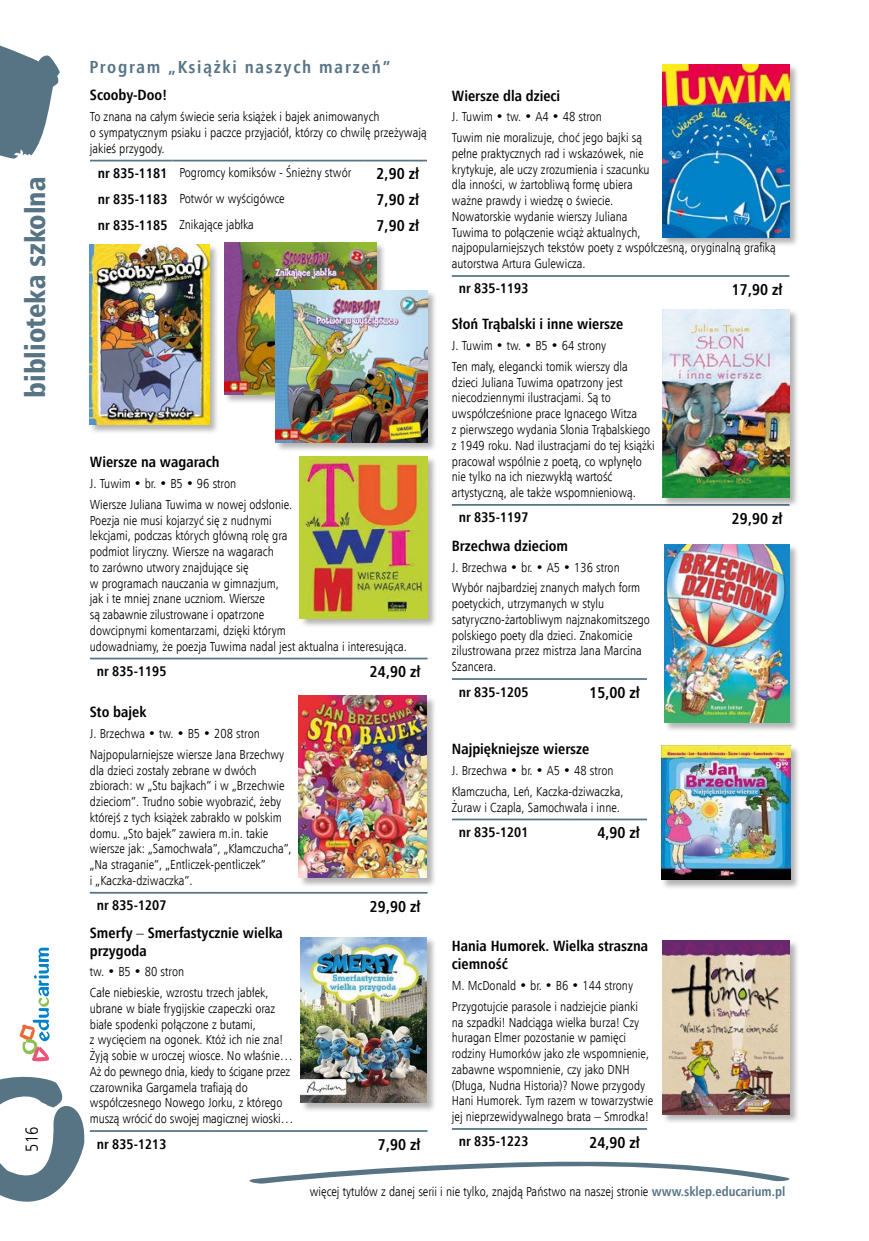
<style>
.page{position:relative;width:869px;height:1241px;background:#fff}
.page>*{position:absolute;margin:0;border:0;box-sizing:border-box;transform-origin:0 0}
.t1{font:28px "Humnst 777 Blk Cn EU";color:#577485}
.t2{font:700 17.5px "Humnst 777 Cn EU";letter-spacing:.1em;color:#577485}
.t3{font:17.5px "Humnst 777 Lt Cn EU";color:#000}
.t4{font:700 15.75px "Humnst 777 Cn EU";color:#000}
.t5{font:700 14.88px/17.8px "Humnst 777 Cn EU";color:#000}
.t6{font:700 14px "Humnst 777 Cn EU";color:#000}
.t7{font:13.12px/15.8px "Humnst 777 Lt Cn EU";color:#000}
.s1{font-family:"Humnst 777 Cn EU";font-weight:700;font-size:14px}
.s2{font-family:"Humnst 777 Lt Cn EU";font-weight:400}
.s3{font-family:"Humnst 777 Cn EU";font-weight:700;color:#577485}
</style>
<div class="page">
<svg style="left:0;top:45px;width:60px;height:114px"></svg>
<svg style="left:0;top:947px;width:85px;height:255px"></svg>
<svg style="left:249px;top:1161px;width:541px;height:23px"></svg>
<hr style="left:90px;top:160px;width:82px;height:1px;background:#577485">
<hr style="left:172px;top:160px;width:192px;height:1px;background:#577485">
<hr style="left:364px;top:160px;width:63px;height:1px;background:#577485">
<hr style="left:451px;top:275px;width:119px;height:2px;background:#577485">
<hr style="left:570px;top:275px;width:219px;height:2px;background:#577485">
<hr style="left:90px;top:657px;width:119px;height:2px;background:#577485">
<hr style="left:209px;top:657px;width:218px;height:2px;background:#577485">
<hr style="left:451px;top:504px;width:119px;height:1px;background:#577485">
<hr style="left:570px;top:504px;width:219px;height:1px;background:#577485">
<hr style="left:451px;top:818px;width:119px;height:2px;background:#577485">
<hr style="left:570px;top:818px;width:76px;height:2px;background:#577485">
<hr style="left:451px;top:678px;width:119px;height:1px;background:#577485">
<hr style="left:570px;top:678px;width:76px;height:1px;background:#577485">
<hr style="left:451px;top:1127px;width:119px;height:2px;background:#577485">
<hr style="left:570px;top:1127px;width:76px;height:2px;background:#577485">
<hr style="left:90px;top:891px;width:119px;height:2px;background:#577485">
<hr style="left:209px;top:891px;width:218px;height:2px;background:#577485">
<hr style="left:90px;top:1129px;width:119px;height:2px;background:#577485">
<hr style="left:209px;top:1129px;width:218px;height:2px;background:#577485">
<div style="left:661px;top:64px;width:138px;height:183px;background:#000;opacity:.3"></div>
<img style="left:662px;top:64px;width:127px;height:173px">
<div style="left:661px;top:309px;width:138px;height:199px;background:#000;opacity:.3"></div>
<img style="left:662px;top:309px;width:127px;height:189px">
<div style="left:299px;top:455px;width:138px;height:173px;background:#000;opacity:.3"></div>
<img style="left:299px;top:456px;width:128px;height:162px">
<div style="left:660px;top:744px;width:140px;height:145px;background:#000;opacity:.3"></div>
<img style="left:661px;top:745px;width:129px;height:134px">
<div style="left:663px;top:543px;width:136px;height:189px;background:#000;opacity:.3"></div>
<img style="left:664px;top:544px;width:125px;height:178px">
<div style="left:661px;top:939px;width:138px;height:185px;background:#000;opacity:.3"></div>
<img style="left:662px;top:940px;width:126px;height:173px">
<div style="left:298px;top:695px;width:139px;height:192px;background:#000;opacity:.3"></div>
<img style="left:299px;top:695px;width:128px;height:182px">
<div style="left:300px;top:936px;width:137px;height:177px;background:#000;opacity:.3"></div>
<img style="left:301px;top:936px;width:126px;height:166px">
<div style="left:89px;top:243px;width:130px;height:192px;background:#000;opacity:.3"></div>
<img style="left:89px;top:244px;width:120px;height:181px">
<div style="left:224px;top:242px;width:162px;height:162px;background:#000;opacity:.3"></div>
<img style="left:224px;top:242px;width:152px;height:152px">
<div style="left:275px;top:290px;width:161px;height:162px;background:#000;opacity:.3"></div>
<img style="left:275px;top:290px;width:152px;height:152px">
<h1 class="t1" style="left:17px;top:398px;width:223px;rotate:-90deg">biblioteka szkolna</h1>
<h2 class="t3" style="left:21px;top:1151px;width:27px;rotate:-90deg">516</h2>
<h2 class="t2" style="left:89px;top:56px;width:302px">Program „Książki naszych marzeń”</h2>
<p class="t5" style="left:90px;top:86px;width:78px">Scooby-Doo!</p>
<p class="t7" style="left:90px;top:109px;width:338px">To znana na całym świecie seria książek i bajek animowanych<br>o sympatycznym psiaku i paczce przyjaciół, którzy co chwilę przeżywają jakieś przygody.</p>
<p class="t7" style="left:98px;top:165px;width:255px"><span class="s1">nr 835-1181</span> Pogromcy komiksów - Śnieżny stwór</p>
<p class="t4" style="left:376px;top:164px;width:44px">2,90 zł</p>
<p class="t7" style="left:98px;top:191px;width:188px"><span class="s1">nr 835-1183</span> Potwór w wyścigówce</p>
<p class="t4" style="left:376px;top:190px;width:44px">7,90 zł</p>
<p class="t7" style="left:98px;top:216px;width:158px"><span class="s1">nr 835-1185</span> Znikające jabłka</p>
<p class="t4" style="left:376px;top:215px;width:44px">7,90 zł</p>
<p class="t5" style="left:90px;top:453px;width:131px">Wiersze na wagarach</p>
<p class="t7" style="left:90px;top:473px;width:204px;line-height:20.7px">J. Tuwim • br. • B5 • 96 stron<br>Wiersze Juliana Tuwima w nowej odsłonie.</p>
<p class="t7" style="left:90px;top:512px;width:318px">Poezja nie musi kojarzyć się z nudnymi<br>lekcjami, podczas których główną rolę gra<br>podmiot liryczny. Wiersze na wagarach<br>to zarówno utwory znajdujące się<br>w programach nauczania w gimnazjum,<br>jak i te mniej znane uczniom. Wiersze<br>są zabawnie zilustrowane i opatrzone<br>dowcipnymi komentarzami, dzięki którym<br>udowadniamy, że poezja Tuwima nadal jest aktualna i interesująca.</p>
<p class="t6" style="left:97px;top:662px;width:71px">nr 835-1195</p>
<p class="t4" style="left:370px;top:661px;width:52px">24,90 zł</p>
<p class="t5" style="left:90px;top:703px;width:58px">Sto bajek</p>
<p class="t7" style="left:90px;top:723px;width:196px;line-height:20.7px">J. Brzechwa • tw. • B5 • 208 stron<br>Najpopularniejsze wiersze Jana Brzechwy</p>
<p class="t7" style="left:90px;top:762px;width:203px">dla dzieci zostały zebrane w dwóch zbiorach: w „Stu bajkach” i w „Brzechwie dzieciom”. Trudno sobie wyobrazić, żeby którejś z tych książek zabrakło w polskim domu. „Sto bajek” zawiera m.in. takie wiersze jak: „Samochwała”, „Kłamczucha”, „Na straganie”, „Entliczek-pentliczek”<br>i „Kaczka-dziwaczka”.</p>
<p class="t6" style="left:97px;top:896px;width:71px">nr 835-1207</p>
<p class="t4" style="left:370px;top:896px;width:52px">29,90 zł</p>
<p class="t5" style="left:90px;top:923px;width:194px">Smerfy <span class="s2">–</span> Smerfastycznie wielka przygoda</p>
<p class="t7" style="left:90px;top:961px;width:180px;line-height:20.7px">tw. • B5 • 80 stron<br>Całe niebieskie, wzrostu trzech jabłek,</p>
<p class="t7" style="left:90px;top:1000px;width:205px">ubrane w białe frygijskie czapeczki oraz białe spodenki połączone z butami,<br>z wycięciem na ogonek. Któż ich nie zna!<br>Żyją sobie w uroczej wiosce. No właśnie… Aż do pewnego dnia, kiedy to ścigane przez czarownika Gargamela trafiają do współczesnego Nowego Jorku, z którego muszą wrócić do swojej magicznej wioski…</p>
<p class="t6" style="left:97px;top:1134px;width:71px">nr 835-1213</p>
<p class="t4" style="left:378px;top:1134px;width:44px">7,90 zł</p>
<p class="t5" style="left:451px;top:86px;width:110px">Wiersze dla dzieci</p>
<p class="t7" style="left:451px;top:106px;width:192px;line-height:20.7px">J. Tuwim • tw. • A4 • 48 stron<br>Tuwim nie moralizuje, choć jego bajki są</p>
<p class="t7" style="left:451px;top:145px;width:325px">pełne praktycznych rad i wskazówek, nie<br>krytykuje, ale uczy zrozumienia i szacunku<br>dla inności, w żartobliwą formę ubiera<br>ważne prawdy i wiedzę o świecie.<br>Nowatorskie wydanie wierszy Juliana<br>Tuwima to połączenie wciąż aktualnych,<br>najpopularniejszych tekstów poety z współczesną, oryginalną grafiką autorstwa Artura Gulewicza.</p>
<p class="t6" style="left:458px;top:280px;width:71px">nr 835-1193</p>
<p class="t4" style="left:731px;top:279px;width:52px">17,90 zł</p>
<p class="t5" style="left:451px;top:315px;width:173px">Słoń Trąbalski i inne wiersze</p>
<p class="t7" style="left:451px;top:335px;width:177px;line-height:20.7px">J. Tuwim • tw. • B5 • 64 strony<br>Ten mały, elegancki tomik wierszy dla</p>
<p class="t7" style="left:451px;top:374px;width:204px">dzieci Juliana Tuwima opatrzony jest niecodziennymi ilustracjami. Są to uwspółcześnione prace Ignacego Witza<br>z pierwszego wydania Słonia Trąbalskiego z 1949 roku. Nad ilustracjami do tej książki pracował wspólnie z poetą, co wpłynęło nie tylko na ich niezwykłą wartość artystyczną, ale także wspomnieniową.</p>
<p class="t6" style="left:458px;top:508px;width:71px">nr 835-1197</p>
<p class="t4" style="left:731px;top:508px;width:52px">29,90 zł</p>
<p class="t5" style="left:451px;top:536px;width:117px">Brzechwa dzieciom</p>
<p class="t7" style="left:451px;top:556px;width:190px;line-height:20.7px">J. Brzechwa • br. • A5 • 136 stron<br>Wybór najbardziej znanych małych form</p>
<p class="t7" style="left:451px;top:595px;width:199px">poetyckich, utrzymanych w stylu satyryczno-żartobliwym najznakomitszego polskiego poety dla dzieci. Znakomicie zilustrowana przez mistrza Jana Marcina Szancera.</p>
<p class="t6" style="left:458px;top:682px;width:71px">nr 835-1205</p>
<p class="t4" style="left:589px;top:682px;width:52px">15,00 zł</p>
<p class="t5" style="left:451px;top:740px;width:139px">Najpiękniejsze wiersze</p>
<p class="t7" style="left:451px;top:760px;width:173px;line-height:20.7px">J. Brzechwa • br. • A5 • 48 stron<br>Kłamczucha, Leń, Kaczka-dziwaczka,</p>
<p class="t7" style="left:451px;top:799px;width:170px">Żuraw i Czapla, Samochwała i inne.</p>
<p class="t6" style="left:458px;top:823px;width:71px">nr 835-1201</p>
<p class="t4" style="left:597px;top:822px;width:44px">4,90 zł</p>
<p class="t5" style="left:451px;top:937px;width:198px">Hania Humorek. Wielka straszna ciemność</p>
<p class="t7" style="left:451px;top:974px;width:187px;line-height:20.7px">M. McDonald • br. • B6 • 144 strony<br>Przygotujcie parasole i nadziejcie pianki</p>
<p class="t7" style="left:451px;top:1013px;width:203px">na szpadki! Nadciąga wielka burza! Czy huragan Elmer pozostanie w pamięci rodziny Humorków jako złe wspomnienie, zabawne wspomnienie, czy jako DNH (Długa, Nudna Historia)? Nowe przygody Hani Humorek. Tym razem w towarzystwie jej nieprzewidywalnego brata – Smrodka!</p>
<p class="t6" style="left:458px;top:1132px;width:71px">nr 835-1223</p>
<p class="t4" style="left:589px;top:1132px;width:52px">24,90 zł</p>
<p class="t7" style="left:309px;top:1183px;width:477px">więcej tytułów z danej serii i nie tylko, znajdą Państwo na naszej stronie <span class="s3">www.sklep.educarium.pl</span></p>
</div>
